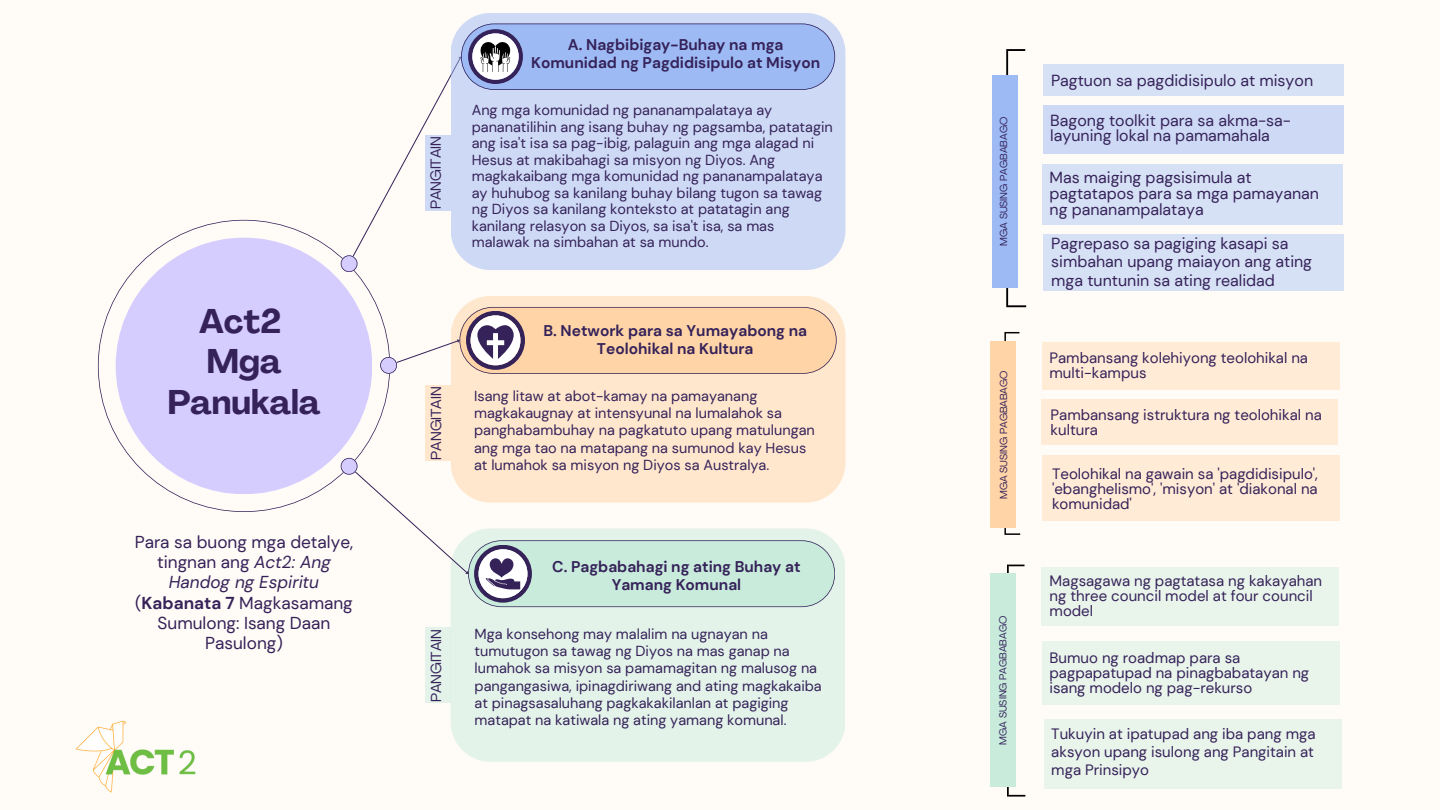
<style>
.page{position:relative;width:1440px;height:810px;background:#fffbf6}
.page>*{position:absolute;margin:0;border:0;box-sizing:border-box;transform-origin:0 0}
.t1{font:700 33.8px/40.5px "Agrandir";color:#352259;text-align:center}
.t2{font:17.2px/20.2px "DM Sans";color:#352259;text-align:center}
.t3{font:16px/15.8px "DM Sans";color:#352259}
.t4{font:700 15.5px/18px "DM Sans";color:#352259;text-align:center}
.t5{font:15px/15px "DM Sans";color:#352259}
.t6{font:14.5px/17.2px "DM Sans";color:#352259}
.t7{font:14.4px "Agrandir";color:#352259}
.t8{font:10px "Agrandir";color:#352259}
.s1{font-style:italic}
.s2{font-weight:700}
</style>
<div class="page">
<div style="left:451px;top:296px;width:394px;height:193px;background:#ffe7ce"></div>
<div style="left:425px;top:628px;width:26px;height:75px;background:#e3f3e9"></div>
<div style="left:451px;top:542px;width:394px;height:220px;background:#e3f3e9"></div>
<svg style="left:463px;top:13px;width:382px;height:244px;background:#cdd7f1"></svg>
<svg style="left:98px;top:220px;width:292px;height:292px"></svg>
<div style="left:116px;top:238px;width:256px;height:256px;background:#d6cdff;border-radius:50%"></div>
<div style="left:425px;top:385px;width:26px;height:76px;background:#ffe7ce"></div>
<svg style="left:998px;top:49px;width:28px;height:258px"></svg>
<svg style="left:998px;top:332px;width:22px;height:203px"></svg>
<svg style="left:999px;top:565px;width:26px;height:232px"></svg>
<div style="left:993px;top:75px;width:25px;height:212px;background:#9dbaf4"></div>
<div style="left:990px;top:342px;width:26px;height:186px;background:#ffd4a7"></div>
<div style="left:990px;top:574px;width:26px;height:213px;background:#c8ebdc"></div>
<img style="left:76px;top:720px;width:120px;height:73px">
<div style="left:1042px;top:567px;width:297px;height:59px;background:#e9f4eb"></div>
<div style="left:1042px;top:641px;width:298px;height:64px;background:#e9f4eb"></div>
<div style="left:1044px;top:719px;width:297px;height:69px;background:#e9f4eb"></div>
<div style="left:1043px;top:65px;width:301px;height:31px;background:#d7e1f5"></div>
<div style="left:1042px;top:164px;width:301px;height:61px;background:#d7e1f5"></div>
<div style="left:1043px;top:106px;width:301px;height:48px;background:#cedaf5"></div>
<div style="left:1042px;top:399px;width:296px;height:46px;background:#ffebd6"></div>
<div style="left:1042px;top:342px;width:298px;height:48px;background:#ffebd6"></div>
<div style="left:1042px;top:456px;width:298px;height:65px;background:#ffebd6"></div>
<div style="left:1043px;top:234px;width:300px;height:57px;background:#d7e1f5"></div>
<svg style="left:380px;top:307px;width:457px;height:67px"></svg>
<svg style="left:341px;top:458px;width:494px;height:149px"></svg>
<svg style="left:341px;top:24px;width:494px;height:248px"></svg>
<p class="t1" style="left:167px;top:304px;width:155px">Act2<br>Mga<br>Panukala</p>
<h5 class="t2" style="left:135px;top:532px;width:220px">Para sa buong mga detalye, tingnan ang <span class="s1">Act2: Ang<br>Handog ng Espiritu </span>(<span class="s2">Kabanata 7</span> Magkasamang<br>Sumulong: Isang Daan<br>Pasulong)</h5>
<h2 class="t7" style="left:430px;top:209px;width:75px;rotate:-90deg">PANGITAIN</h2>
<h4 class="t4" style="left:531px;top:35px;width:291px">A. Nagbibigay-Buhay na mga<br>Komunidad ng Pagdidisipulo at Misyon</h4>
<h2 class="t6" style="left:472px;top:102px;width:363px;line-height:16.5px">Ang mga komunidad ng pananampalataya ay pananatilihin ang isang buhay ng pagsamba, patatagin ang isa't isa sa pag-ibig, palaguin ang mga alagad ni Hesus at makibahagi sa misyon ng Diyos. Ang magkakaibang mga komunidad ng pananampalataya ay huhubog sa kanilang buhay bilang tugon sa tawag ng Diyos sa kanilang konteksto at patatagin ang kanilang relasyon sa Diyos, sa isa't isa, sa mas malawak na simbahan at sa mundo.</h2>
<h2 class="t7" style="left:430px;top:460px;width:75px;rotate:-90deg">PANGITAIN</h2>
<p class="t4" style="left:543px;top:322px;width:265px">B. Network para sa Yumayabong na<br>Teolohikal na Kultura</p>
<p class="t6" style="left:474px;top:387px;width:342px">Isang litaw at abot-kamay na pamayanang magkakaugnay at intensyunal na lumalahok sa panghabambuhay na pagkatuto upang matulungan ang mga tao na matapang na sumunod kay Hesus at lumahok sa misyon ng Diyos sa Australya.</p>
<h2 class="t7" style="left:430px;top:702px;width:75px;rotate:-90deg">PANGITAIN</h2>
<h3 class="t4" style="left:552px;top:557px;width:250px">C. Pagbabahagi ng ating Buhay at<br>Yamang Komunal</h3>
<p class="t6" style="left:475px;top:625px;width:349px">Mga konsehong may malalim na ugnayan na tumutugon sa tawag ng Diyos na mas ganap na lumahok sa misyon sa pamamagitan ng malusog na pangangasiwa, ipinagdiriwang and ating magkakaiba at pinagsasaluhang pagkakakilanlan at pagiging matapat na katiwala ng ating yamang komunal.</p>
<p class="t8" style="left:1000px;top:246px;width:130px;rotate:-90deg">MGA SUSING PAGBABAGO</p>
<p class="t8" style="left:1000px;top:499px;width:130px;rotate:-90deg">MGA SUSING PAGBABAGO</p>
<h5 class="t8" style="left:999px;top:745px;width:130px;rotate:-90deg">MGA SUSING PAGBABAGO</h5>
<h4 class="t3" style="left:1051px;top:73px;width:264px">Pagtuon sa pagdidisipulo at misyon</h4>
<h3 class="t3" style="left:1050px;top:112px;width:242px">Bagong toolkit para sa akma-sa&shy;layuning lokal na pamamahala</h3>
<h5 class="t3" style="left:1050px;top:170px;width:271px">Mas maiging pagsisimula at pagtatapos para sa mga pamayanan ng pananampalataya</h5>
<h2 class="t3" style="left:1051px;top:234px;width:262px;line-height:18.8px">Pagrepaso sa pagiging kasapi sa simbahan upang maiayon ang ating mga tuntunin sa ating realidad</h2>
<h4 class="t5" style="left:1050px;top:350px;width:260px">Pambansang kolehiyong teolohikal na multi-kampus</h4>
<p class="t5" style="left:1051px;top:407px;width:273px">Pambansang istruktura ng teolohikal na kultura</p>
<h5 class="t5" style="left:1052px;top:466px;width:267px;text-align:justify">Teolohikal na gawain sa 'pagdidisipulo', 'ebanghelismo', 'misyon' at 'diakonal na komunidad'</h5>
<h3 class="t5" style="left:1050px;top:574px;width:274px">Magsagawa ng pagtatasa ng kakayahan ng three council model at four council model</h3>
<h1 class="t5" style="left:1050px;top:650px;width:261px">Bumuo ng roadmap para sa pagpapatupad na pinagbabatayan ng isang modelo ng pag-rekurso</h1>
<p class="t5" style="left:1051px;top:725px;width:266px;line-height:18px;text-align:justify">Tukuyin at ipatupad ang iba pang mga aksyon upang isulong ang Pangitain at mga Prinsipyo</p>
</div>
